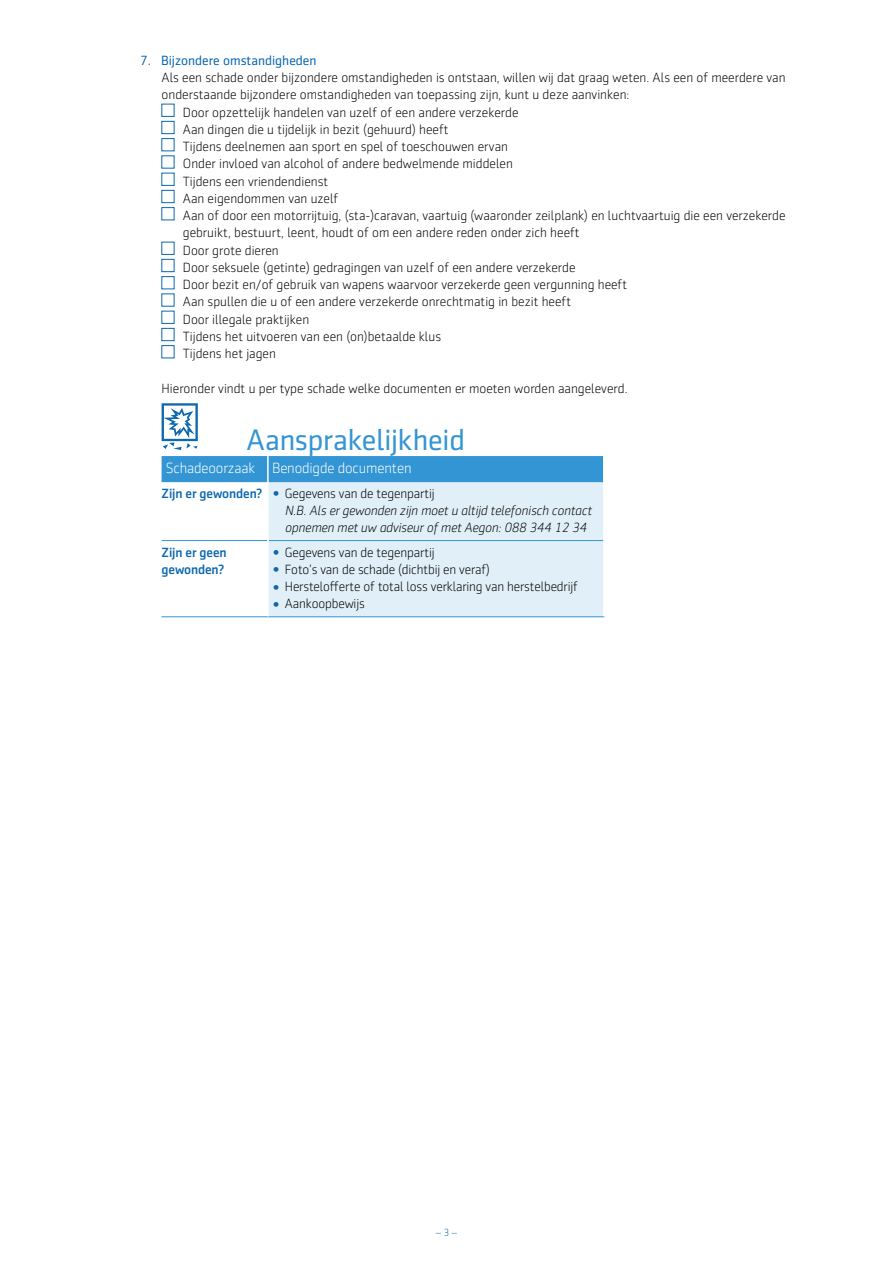
<style>
.page{position:relative;width:893px;height:1263px;background:#fff}
.page>*{position:absolute;margin:0;border:0;box-sizing:border-box;transform-origin:0 0}
.BODY_subheading{font:30px "Sentico Sans DT";letter-spacing:-.005em;color:#3395d3}
.Tabel_kopje_niveau_1{font:300 15px "Sentico Sans DT";letter-spacing:-.01em;color:#fff}
.TEKST_body_lezen_inspring_bullet{font:300 13.5px/17.2px "Sentico Sans DT";color:#000}
.TEKST_body_lezen{font:300 13.5px/17.2px "Sentico Sans DT";color:#000}
.Tabel_body_zwart{font:italic 300 13.5px/17.2px "Sentico Sans DT";letter-spacing:-.01em;color:#000}
.Tabel_kopje_niveau_2{font:500 13.5px/17.2px "Sentico Sans DT";letter-spacing:-.01em;color:#0d68b0}
.TEKST_body_invul_blauw{font:13.5px "Sentico Sans DT";color:#0d68b0}
.t1{font:300 10.5px "Sentico Sans DT";color:#0d68b0}
.s1{font-size:16.2px;color:#0d68b0}
</style>
<div class="page">
<div style="left:162px;top:104px;width:12px;height:13px;border:1px solid #0d68b0"></div>
<div style="left:162px;top:121px;width:12px;height:13px;border:1px solid #0d68b0"></div>
<div style="left:162px;top:138px;width:12px;height:13px;border:1px solid #0d68b0"></div>
<div style="left:162px;top:173px;width:12px;height:13px;border:1px solid #0d68b0"></div>
<div style="left:162px;top:190px;width:12px;height:13px;border:1px solid #0d68b0"></div>
<div style="left:162px;top:207px;width:12px;height:13px;border:1px solid #0d68b0"></div>
<div style="left:162px;top:242px;width:12px;height:13px;border:1px solid #0d68b0"></div>
<div style="left:162px;top:259px;width:12px;height:13px;border:1px solid #0d68b0"></div>
<div style="left:162px;top:276px;width:12px;height:13px;border:1px solid #0d68b0"></div>
<div style="left:162px;top:311px;width:12px;height:13px;border:1px solid #0d68b0"></div>
<div style="left:162px;top:328px;width:12px;height:13px;border:1px solid #0d68b0"></div>
<div style="left:162px;top:345px;width:12px;height:13px;border:1px solid #0d68b0"></div>
<svg style="left:162px;top:403px;width:36px;height:47px"></svg>
<div style="left:162px;top:456px;width:441px;height:25px;background:#3395d3"></div>
<div style="left:269px;top:482px;width:334px;height:134px;background:#e0eff8"></div>
<hr style="left:162px;top:540px;width:105px;height:1px;background:#3395d3">
<hr style="left:269px;top:540px;width:334px;height:1px;background:#3395d3">
<hr style="left:268px;top:616px;width:337px;height:1px;background:#3395d3">
<hr style="left:162px;top:616px;width:106px;height:1px;background:#3395d3">
<hr style="left:162px;top:481px;width:105px;height:1px;background:#3395d3">
<hr style="left:269px;top:481px;width:334px;height:1px;background:#3395d3">
<hr style="left:267px;top:456px;width:2px;height:26px;background:#fff">
<p class="TEKST_body_invul_blauw" style="left:140px;top:53px;width:178px">7. Bijzondere omstandigheden</p>
<p class="TEKST_body_lezen" style="left:162px;top:69px;width:625px">Als een schade onder bijzondere omstandigheden is ontstaan, willen wij dat graag weten. Als een of meerdere van onderstaande bijzondere omstandigheden van toepassing zijn, kunt u deze aanvinken:</p>
<p class="TEKST_body_lezen_inspring_bullet" style="left:183px;top:104px;width:337px">Door opzettelijk handelen van uzelf of een andere verzekerde</p>
<p class="TEKST_body_lezen_inspring_bullet" style="left:183px;top:121px;width:267px">Aan dingen die u tijdelijk in bezit (gehuurd) heeft</p>
<p class="TEKST_body_lezen_inspring_bullet" style="left:183px;top:138px;width:327px">Tijdens deelnemen aan sport en spel of toeschouwen ervan</p>
<p class="TEKST_body_lezen_inspring_bullet" style="left:183px;top:155px;width:332px">Onder invloed van alcohol of andere bedwelmende middelen</p>
<p class="TEKST_body_lezen_inspring_bullet" style="left:183px;top:173px;width:147px">Tijdens een vriendendienst</p>
<p class="TEKST_body_lezen_inspring_bullet" style="left:183px;top:190px;width:157px">Aan eigendommen van uzelf</p>
<p class="TEKST_body_lezen_inspring_bullet" style="left:183px;top:207px;width:604px">Aan of door een motorrijtuig, (sta-)caravan, vaartuig (waaronder zeilplank) en luchtvaartuig die een verzekerde gebruikt, bestuurt, leent, houdt of om een andere reden onder zich heeft</p>
<p class="TEKST_body_lezen_inspring_bullet" style="left:183px;top:242px;width:97px">Door grote dieren</p>
<p class="TEKST_body_lezen_inspring_bullet" style="left:183px;top:259px;width:394px">Door seksuele (getinte) gedragingen van uzelf of een andere verzekerde</p>
<p class="TEKST_body_lezen_inspring_bullet" style="left:183px;top:276px;width:446px">Door bezit en/of gebruik van wapens waarvoor verzekerde geen vergunning heeft</p>
<p class="TEKST_body_lezen_inspring_bullet" style="left:183px;top:293px;width:390px">Aan spullen die u of een andere verzekerde onrechtmatig in bezit heeft</p>
<p class="TEKST_body_lezen_inspring_bullet" style="left:183px;top:311px;width:128px">Door illegale praktijken</p>
<p class="TEKST_body_lezen_inspring_bullet" style="left:183px;top:328px;width:260px">Tijdens het uitvoeren van een (on)betaalde klus</p>
<p class="TEKST_body_lezen_inspring_bullet" style="left:183px;top:345px;width:95px">Tijdens het jagen</p>
<p class="TEKST_body_lezen" style="left:162px;top:380px;width:467px">Hieronder vindt u per type schade welke documenten er moeten worden aangeleverd.</p>
<p class="BODY_subheading" style="left:247px;top:423px;width:220px">Aansprakelijkheid</p>
<p class="Tabel_kopje_niveau_1" style="left:166px;top:460px;width:91px">Schadeoorzaak</p>
<p class="Tabel_kopje_niveau_1" style="left:272px;top:460px;width:141px">Benodigde documenten</p>
<p class="Tabel_kopje_niveau_2" style="left:162px;top:484px;width:102px">Zijn er gewonden?</p>
<p class="TEKST_body_lezen" style="left:272px;top:484px;width:164px"><span class="s1">•</span> Gegevens van de tegenpartij</p>
<p class="Tabel_body_zwart" style="left:285px;top:502px;width:308px">N.B. Als er gewonden zijn moet u altijd telefonisch contact opnemen met uw adviseur of met Aegon: 088 344 12 34</p>
<p class="Tabel_kopje_niveau_2" style="left:162px;top:543px;width:67px">Zijn er geen gewonden?</p>
<p class="TEKST_body_lezen" style="left:272px;top:543px;width:164px"><span class="s1">•</span> Gegevens van de tegenpartij</p>
<p class="TEKST_body_lezen" style="left:272px;top:561px;width:219px"><span class="s1">•</span> Foto’s van de schade (dichtbij en veraf)</p>
<p class="TEKST_body_lezen" style="left:272px;top:578px;width:307px"><span class="s1">•</span> Herstelofferte of total loss verklaring van herstelbedrijf</p>
<p class="TEKST_body_lezen" style="left:272px;top:595px;width:94px"><span class="s1">•</span> Aankoopbewijs</p>
<p class="t1" style="left:436px;top:1227px;width:23px">– 3 –</p>
</div>
